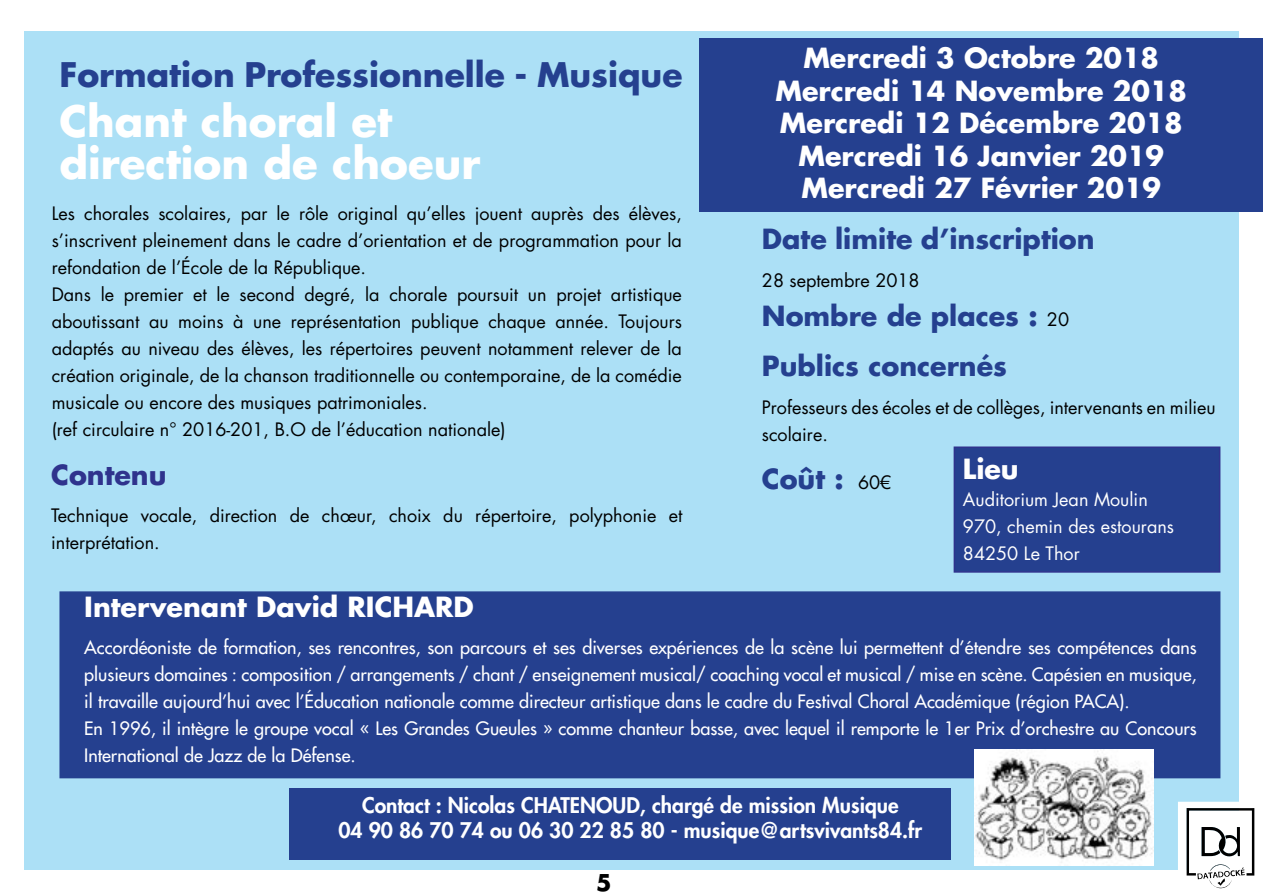
<style>
.page{position:relative;width:1263px;height:893px;background:#fff}
.page>*{position:absolute;margin:0;border:0;box-sizing:border-box;transform-origin:0 0}
.t1{font:700 42px/42px "Futura LT";color:#fff}
.t2{font:700 33px "Futura LT";color:#25408f}
.t3{font:700 27px/32.4px "Futura LT";color:#fff;text-align:center}
.t4{font:700 27px "Futura LT";color:#25408f}
.t5{font:700 27px "Futura LT";color:#2f338d}
.t6{font:700 22.5px "Futura LT";color:#000}
.t7{font:800 21px/25.2px "Futura LT";color:#fff;text-align:center}
.t8{font:18px/27px "Futura LT";color:#000}
.t9{font:18px/27px "Futura LT";color:#fff}
.t10{font:18px/27px "Futura LT";color:#fff}
.s1{font-weight:400;font-size:18px;color:#000}
</style>
<div class="page">
<div style="left:25px;top:31px;width:1214px;height:839px;background:#ace0f6"></div>
<div style="left:699px;top:38px;width:564px;height:174px;background:#25408f"></div>
<div style="left:59px;top:591px;width:1161px;height:187px;background:#25408f;border:2px solid #25408f"></div>
<div style="left:954px;top:446px;width:266px;height:127px;background:#25408f;border:2px solid #2f338d"></div>
<div style="left:289px;top:788px;width:661px;height:72px;background:#25408f"></div>
<svg style="left:1178px;top:802px;width:77px;height:87px"></svg>
<img style="left:974px;top:750px;width:179px;height:115px">
<h2 class="t2" style="left:59px;top:53px;width:624px">Formation Professionnelle - Musique</h2>
<h1 class="t1" style="left:59px;top:100px;width:422px">Chant choral et direction de choeur</h1>
<p class="t8" style="left:52px;top:200px;width:632px">Les chorales scolaires, par le rôle original qu’elles jouent auprès des élèves, s’inscrivent pleinement dans le cadre d’orientation et de programmation pour la refondation de l’École de la République.<br>Dans le premier et le second degré, la chorale poursuit un projet artistique aboutissant au moins à une représentation publique chaque année. Toujours adaptés au niveau des élèves, les répertoires peuvent notamment relever de la création originale, de la chanson traditionnelle ou contemporaine, de la comédie musicale ou encore des musiques patrimoniales.<br>(ref circulaire n° 2016-201, B.O de l’éducation nationale)</p>
<h3 class="t5" style="left:51px;top:457px;width:117px">Contenu</h3>
<p class="t8" style="left:51px;top:502px;width:633px">Technique vocale, direction de chœur, choix du répertoire, polyphonie et interprétation.</p>
<h3 class="t3" style="left:776px;top:42px;width:413px">Mercredi 3 Octobre 2018<br>Mercredi 14 Novembre 2018<br>Mercredi 12 Décembre 2018<br>Mercredi 16 Janvier 2019<br>Mercredi 27 Février 2019</h3>
<h3 class="t4" style="left:762px;top:221px;width:334px">Date limite d’inscription</h3>
<p class="t8" style="left:762px;top:267px;width:159px">28 septembre 2018</p>
<h3 class="t4" style="left:762px;top:298px;width:309px">Nombre de places : <span class="s1">20</span></h3>
<h3 class="t4" style="left:762px;top:348px;width:247px">Publics concernés</h3>
<p class="t8" style="left:762px;top:394px;width:455px">Professeurs des écoles et de collèges, intervenants en milieu scolaire.</p>
<h3 class="t4" style="left:762px;top:461px;width:131px">Coût : <span class="s1">60€</span></h3>
<h3 class="t3" style="left:963px;top:453px;width:57px">Lieu</h3>
<p class="t10" style="left:963px;top:486px;width:213px">Auditorium Jean Moulin<br>970, chemin des estourans<br>84250 Le Thor</p>
<h3 class="t3" style="left:84px;top:590px;width:391px">Intervenant David RICHARD</h3>
<p class="t9" style="left:84px;top:634px;width:1114px">Accordéoniste de formation, ses rencontres, son parcours et ses diverses expériences de la scène lui permettent d’étendre ses compétences dans plusieurs domaines : composition / arrangements / chant / enseignement musical/ coaching vocal et musical / mise en scène. Capésien en musique, il travaille aujourd’hui avec l’Éducation nationale comme directeur artistique dans le cadre du Festival Choral Académique (région PACA).<br>En 1996, il intègre le groupe vocal « Les Grandes Gueules » comme chanteur basse, avec lequel il remporte le 1er Prix d’orchestre au Concours International de Jazz de la Défense.</p>
<p class="t7" style="left:338px;top:792px;width:585px">Contact : Nicolas CHATENOUD, chargé de mission Musique<br>04 90 86 70 74 ou 06 30 22 85 80 - musique@artsvivants84.fr</p>
<p class="t6" style="left:596px;top:867px;width:17px">5</p>
</div>
